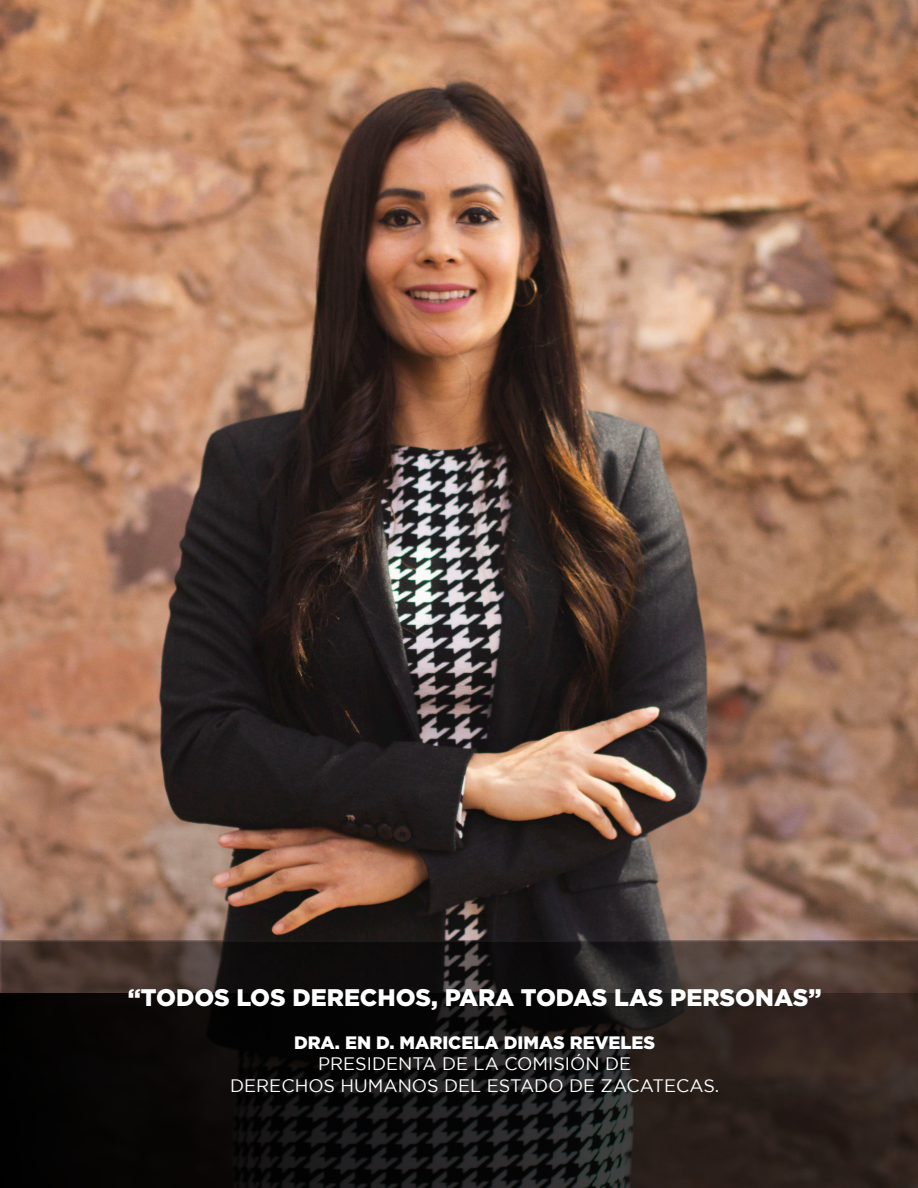
<style>
.page{position:relative;width:918px;height:1188px;background:#fff}
.page>*{position:absolute;margin:0;border:0;box-sizing:border-box;transform-origin:0 0}
.t1{font:900 24px "Gotham";color:#fff}
.t2{font:18px "Gotham";color:#fff}
.t3{font:900 18px "Gotham";color:#fff}
</style>
<div class="page">
<img style="left:0;top:0;width:918px;height:940px">
<svg style="left:0;top:940px;width:918px;height:53px;background:#332926"></svg>
<svg style="left:0;top:993px;width:918px;height:195px;background:#171311"></svg>
<p class="t1" style="left:128px;top:983px;width:695px">“TODOS LOS DERECHOS, PARA TODAS LAS PERSONAS”</p>
<p class="t3" style="left:294px;top:1032px;width:363px">DRA. EN D. MARICELA DIMAS REVELES</p>
<p class="t2" style="left:318px;top:1054px;width:315px">PRESIDENTA DE LA COMISIÓN DE</p>
<p class="t2" style="left:230px;top:1076px;width:491px">DERECHOS HUMANOS DEL ESTADO DE ZACATECAS.</p>
</div>
